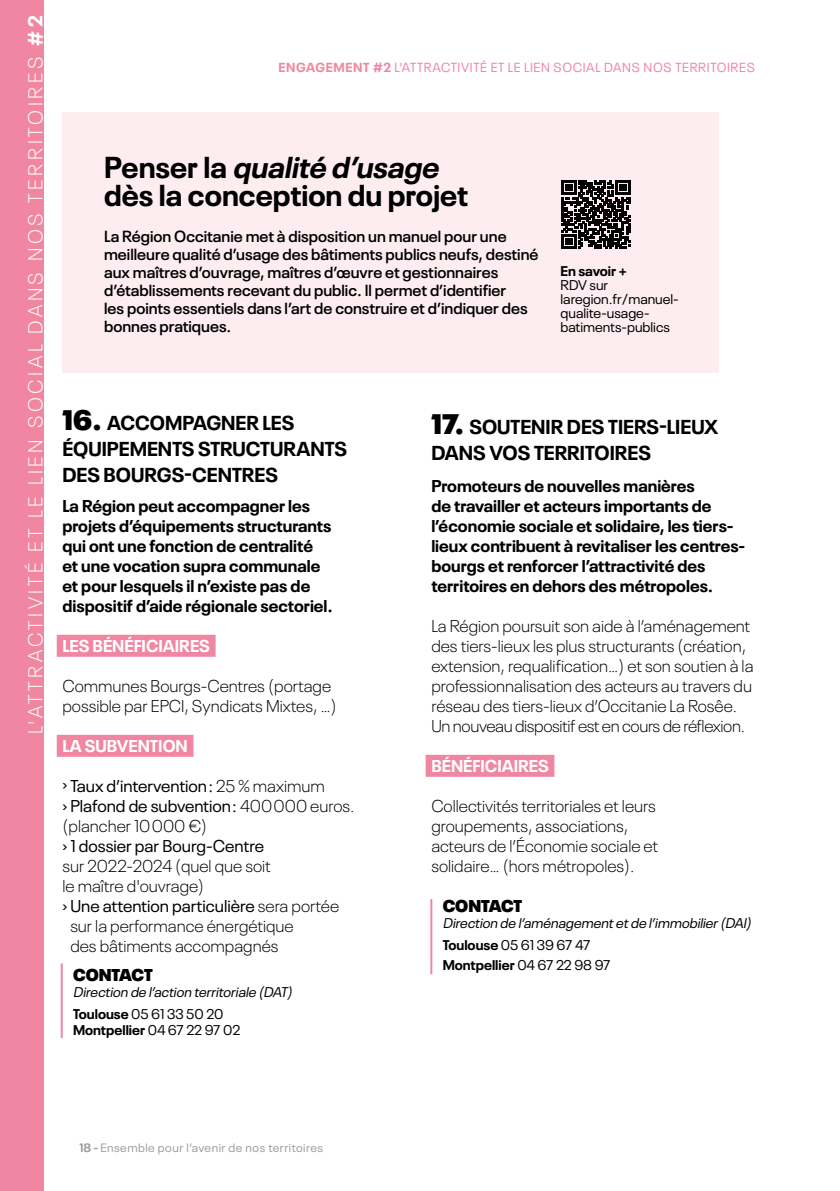
<style>
.page{position:relative;width:840px;height:1191px;background:#fff}
.page>*{position:absolute;margin:0;border:0;box-sizing:border-box;transform-origin:0 0}
.t1{font:700 30px/28.2px "Neue Plak";color:#000}
.t2{font:700 20px/26px "Neue Plak";color:#000}
.t3{font:300 20px "Neue Plak";letter-spacing:.18em;color:#fff}
.t4{font:300 17px/20px "Neue Plak";color:#000}
.t5{font:700 17px/20px "Neue Plak";color:#000}
.t6{font:17px/20px "Neue Plak";color:#000}
.t7{font:700 17px "Neue Plak";color:#fff}
.t8{font:900 17px "Neue Plak";letter-spacing:-.005em;color:#000}
.t9{font:600 16px/18px "Neue Plak";color:#000}
.t10{font:italic 14px/21.6px "Neue Plak";color:#000}
.t11{font:14px/14px "Neue Plak";color:#000}
.t12{font:700 14px "Neue Plak";color:#000}
.t13{font:13px "Neue Plak";letter-spacing:.05em;color:#f086a2}
.t14{font:12px "Neue Plak";letter-spacing:.04em;color:#9d9d9c}
.s1{font-weight:700}
.s2{font-style:italic}
.s3{font-weight:900;font-size:28px}
.s4{font-weight:300}
.s5{font-weight:700;font-style:normal}
.s6{font-style:normal}
.s7{font-weight:400}
</style>
<div class="page">
<div style="left:0;top:0;width:44px;height:1191px;background:#f086a2"></div>
<div style="left:62px;top:112px;width:657px;height:260px;background:#fdedf1"></div>
<svg style="left:561px;top:180px;width:68px;height:69px"></svg>
<div style="left:57px;top:635px;width:158px;height:22px;background:#f086a2"></div>
<div style="left:57px;top:735px;width:136px;height:22px;background:#f086a2"></div>
<hr style="left:61px;top:963px;width:2px;height:75px;background:#f086a2">
<div style="left:425px;top:755px;width:129px;height:22px;background:#f086a2"></div>
<hr style="left:430px;top:899px;width:2px;height:75px;background:#f086a2">
<p class="t3" style="left:20px;top:734px;width:720px;rotate:-90deg">L'ATTRACTIVITÉ ET LE LIEN SOCIAL DANS NOS TERRITOIRES <span class="s1">#2</span></p>
<p class="t13" style="left:278px;top:57px;width:477px"><span class="s1">ENGAGEMENT #2</span> L'ATTRACTIVITÉ ET LE LIEN SOCIAL DANS NOS TERRITOIRES</p>
<h1 class="t1" style="left:104px;top:150px;width:365px">P e n s e r l a <span class="s2">qualité d’usage </span>dès la conception du projet</h1>
<p class="t9" style="left:104px;top:226px;width:435px">La Région Occitanie met à disposition un manuel pour une meilleure qualité d’usage des bâtiments publics neufs, destiné aux maîtres d’ouvrage, maîtres d’œuvre et gestionnaires d’établissements recevant du public. Il permet d’identifier<br>les points essentiels dans l’art de construire et d’indiquer des bonnes pratiques.</p>
<p class="t12" style="left:560px;top:259px;width:68px">En savoir +</p>
<p class="t11" style="left:560px;top:276px;width:120px">RDV sur laregion.fr/manuel&shy;qualite-usage&shy;batiments-publics</p>
<p class="t2" style="left:62px;top:408px;width:286px"><span class="s3">16.</span> ACCOMPAGNER LES<br>ÉQUIPEMENTS STRUCTURANTS<br>DES BOURGS-CENTRES</p>
<p class="t5" style="left:62px;top:494px;width:272px">La Région peut accompagner les projets d’équipements structurants qui ont une fonction de centralité et une vocation supra communale et pour lesquels il n’existe pas de dispositif d’aide régionale sectoriel.</p>
<p class="t7" style="left:62px;top:632px;width:149px">LES BÉNÉFICIAIRES</p>
<p class="t4" style="left:62px;top:674px;width:275px">Communes Bourgs-Centres (portage possible par EPCI, Syndicats Mixtes, …)</p>
<p class="t7" style="left:62px;top:732px;width:127px">LA SUBVENTION</p>
<p class="t6" style="left:62px;top:774px;width:293px">› Taux d’intervention : <span class="s4">25 % maximum<br></span>› Plafond de subvention : <span class="s4">400 000 euros. (plancher 10 000 €)</span></p>
<p class="t6" style="left:62px;top:834px;width:203px">› 1 dossier par Bourg-Centre</p>
<p class="t4" style="left:62px;top:854px;width:210px">sur 2022-2024 (quel que soit</p>
<p class="t4" style="left:62px;top:874px;width:143px">le maître d'ouvrage)</p>
<p class="t6" style="left:62px;top:894px;width:278px">› Une attention particulière <span class="s4">sera portée</span></p>
<p class="t4" style="left:70px;top:914px;width:225px">sur la performance énergétique</p>
<p class="t4" style="left:70px;top:934px;width:209px">des bâtiments accompagnés</p>
<p class="t8" style="left:73px;top:960px;width:81px">CONTACT</p>
<p class="t10" style="left:73px;top:979px;width:224px">Direction de l’action territoriale (DAT)<br><span class="s5">Toulouse</span> <span class="s6">05 61 33 50 20</span></p>
<p class="t12" style="left:73px;top:1018px;width:168px">Montpellier <span class="s7">04 67 22 97 02</span></p>
<p class="t2" style="left:431px;top:411px;width:288px"><span class="s3">17.</span> SOUTENIR DES TIERS-LIEUX<br>DANS VOS TERRITOIRES</p>
<p class="t5" style="left:431px;top:474px;width:315px">Promoteurs de nouvelles manières<br>de travailler et acteurs importants de l’économie sociale et solidaire, les tiers&shy;lieux contribuent à revitaliser les centres&shy;bourgs et renforcer l’attractivité des territoires en dehors des métropoles.</p>
<p class="t4" style="left:431px;top:614px;width:323px">La Région poursuit son aide à l’aménagement des tiers-lieux les plus structurants (création, extension, requalification…) et son soutien à la professionnalisation des acteurs au travers du réseau des tiers-lieux d’Occitanie La Rosêe.<br>Un nouveau dispositif est en cours de réflexion.</p>
<p class="t7" style="left:431px;top:752px;width:119px">BÉNÉFICIAIRES</p>
<p class="t4" style="left:431px;top:794px;width:228px">Collectivités territoriales et leurs groupements, associations, acteurs de l’Économie sociale et solidaire… (hors métropoles).</p>
<p class="t8" style="left:442px;top:892px;width:81px">CONTACT</p>
<p class="t10" style="left:442px;top:911px;width:313px">Direction de l’aménagementetde l’immobilier(DAI)<br><span class="s5">Toulouse</span> <span class="s6">05 61 39 67 47</span></p>
<p class="t12" style="left:442px;top:954px;width:169px">Montpellier <span class="s7">04 67 22 98 97</span></p>
<p class="t14" style="left:79px;top:1139px;width:245px"><span class="s1">18 -</span> Ensemble pour l’avenir de nos territoires</p>
</div>
